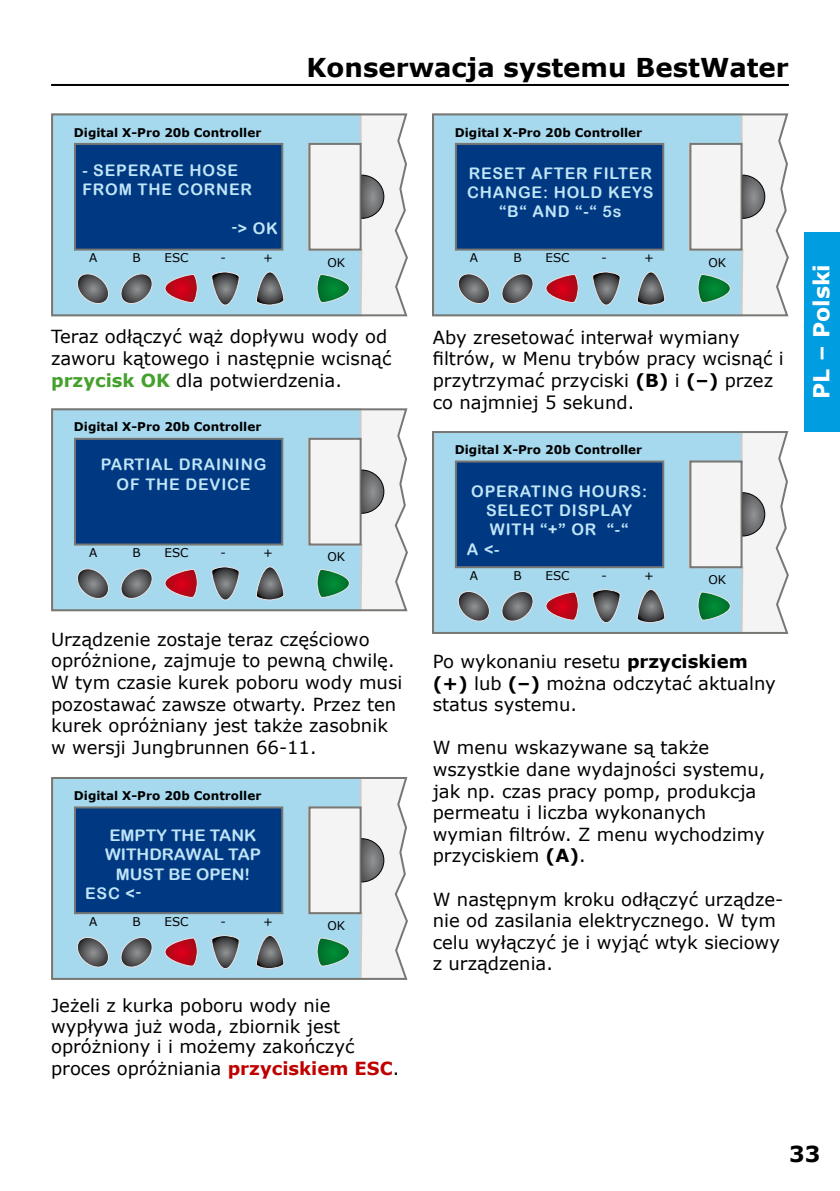
<style>
.page{position:relative;width:840px;height:1191px;background:#fff}
.page>*{position:absolute;margin:0;border:0;box-sizing:border-box;transform-origin:0 0}
.t1{font:700 26px "Verdana";color:#000}
.t2{font:700 22px "Verdana";color:#fff}
.t3{font:700 22px "Verdana";color:#000}
.t4{font:18px/21.6px "Verdana";color:#000}
.t5{font:16px/19.2px "Arial Rounded MT Bold";letter-spacing:.05em;color:#bfe5f7}
.t6{font:16px/19.2px "Arial Rounded MT Bold";color:#bfe4f7;scale:1.05 1}
.t7{font:700 12px "Verdana";color:#000}
.t8{font:12px "Verdana";color:#000}
.s1{font-weight:700;color:#44a12b}
.s2{font-weight:700;color:#c00000}
.s3{font-weight:700}
</style>
<div class="page">
<hr style="left:51px;top:84px;width:737px;height:2px;background:#000">
<div style="left:804px;top:231px;width:35px;height:200px;background:#009ee0"></div>
<svg style="left:363px;top:113px;width:45px;height:204px"></svg>
<svg style="left:363px;top:408px;width:45px;height:204px"></svg>
<svg style="left:744px;top:113px;width:45px;height:204px"></svg>
<svg style="left:363px;top:777px;width:45px;height:203px"></svg>
<svg style="left:744px;top:431px;width:45px;height:203px"></svg>
<svg style="left:51px;top:113px;width:312px;height:204px;background:#a4d2e5"></svg>
<svg style="left:51px;top:408px;width:312px;height:204px;background:#a4d1e5"></svg>
<svg style="left:432px;top:113px;width:312px;height:204px;background:#a5d2e6"></svg>
<svg style="left:51px;top:777px;width:312px;height:203px;background:#a4d1e5"></svg>
<svg style="left:432px;top:431px;width:312px;height:203px;background:#a3d1e4"></svg>
<div style="left:74px;top:143px;width:209px;height:108px;background:#003882;border:2px solid #777773"></div>
<div style="left:74px;top:438px;width:209px;height:107px;background:#003882;border:2px solid #777773"></div>
<div style="left:454px;top:143px;width:210px;height:108px;background:#003882;border:2px solid #777773"></div>
<div style="left:74px;top:806px;width:209px;height:108px;background:#003882;border:2px solid #777773"></div>
<div style="left:454px;top:460px;width:210px;height:108px;background:#003882;border:2px solid #777773"></div>
<svg style="left:74px;top:271px;width:38px;height:34px"></svg>
<svg style="left:74px;top:566px;width:38px;height:34px"></svg>
<svg style="left:454px;top:271px;width:39px;height:34px"></svg>
<svg style="left:74px;top:935px;width:38px;height:33px"></svg>
<svg style="left:454px;top:589px;width:39px;height:34px"></svg>
<svg style="left:119px;top:271px;width:35px;height:36px"></svg>
<svg style="left:119px;top:565px;width:35px;height:36px"></svg>
<svg style="left:499px;top:271px;width:36px;height:36px"></svg>
<svg style="left:119px;top:934px;width:35px;height:36px"></svg>
<svg style="left:499px;top:588px;width:36px;height:36px"></svg>
<svg style="left:164px;top:272px;width:34px;height:32px"></svg>
<svg style="left:164px;top:567px;width:34px;height:31px"></svg>
<svg style="left:544px;top:272px;width:35px;height:32px"></svg>
<svg style="left:164px;top:935px;width:34px;height:32px"></svg>
<svg style="left:544px;top:590px;width:35px;height:31px"></svg>
<svg style="left:316px;top:272px;width:34px;height:32px"></svg>
<svg style="left:316px;top:567px;width:34px;height:31px"></svg>
<svg style="left:696px;top:272px;width:35px;height:32px"></svg>
<svg style="left:316px;top:935px;width:34px;height:32px"></svg>
<svg style="left:696px;top:590px;width:35px;height:31px"></svg>
<svg style="left:209px;top:271px;width:31px;height:35px"></svg>
<svg style="left:209px;top:566px;width:31px;height:35px"></svg>
<svg style="left:590px;top:271px;width:31px;height:35px"></svg>
<svg style="left:209px;top:934px;width:31px;height:35px"></svg>
<svg style="left:590px;top:588px;width:31px;height:35px"></svg>
<svg style="left:254px;top:271px;width:31px;height:35px"></svg>
<svg style="left:254px;top:566px;width:31px;height:35px"></svg>
<svg style="left:634px;top:271px;width:31px;height:35px"></svg>
<svg style="left:254px;top:934px;width:31px;height:35px"></svg>
<svg style="left:634px;top:588px;width:31px;height:35px"></svg>
<svg style="left:361px;top:174px;width:23px;height:45px"></svg>
<svg style="left:361px;top:469px;width:23px;height:45px"></svg>
<svg style="left:742px;top:174px;width:23px;height:45px"></svg>
<svg style="left:361px;top:837px;width:23px;height:46px"></svg>
<svg style="left:742px;top:492px;width:23px;height:45px"></svg>
<div style="left:308px;top:143px;width:53px;height:108px;background:#f4f4f5;border:2px solid #777773"></div>
<div style="left:308px;top:438px;width:53px;height:107px;background:#f4f4f5;border:2px solid #777773"></div>
<div style="left:689px;top:143px;width:53px;height:108px;background:#f4f4f5;border:2px solid #777773"></div>
<div style="left:308px;top:806px;width:53px;height:108px;background:#f4f4f5;border:2px solid #777773"></div>
<div style="left:689px;top:460px;width:53px;height:108px;background:#f4f4f5;border:2px solid #777773"></div>
<h1 class="t1" style="left:306px;top:50px;width:483px">Konserwacja systemu BestWater</h1>
<p class="t7" style="left:74px;top:124px;width:189px">Digital X-Pro 20b Controller</p>
<p class="t7" style="left:454px;top:124px;width:189px">Digital X-Pro 20b Controller</p>
<p class="t5" style="left:82px;top:161px;width:34px">- SEPE</p>
<p class="t5" style="left:82px;top:161px;width:145px;text-indent:57px">RATE HOSE<br>FROM THE</p>
<p class="t5" style="left:178px;top:180px;width:76px">CORNER</p>
<p class="t5" style="left:231px;top:218px;width:48px">-&gt; OK</p>
<p class="t5" style="left:468px;top:163px;width:86px">RESET AFTE</p>
<p class="t5" style="left:576px;top:163px;width:75px">R FILTER</p>
<p class="t5" style="left:467px;top:182px;width:187px">CHANGE: HOLD KEYS</p>
<p class="t5" style="left:499px;top:202px;width:124px">“B“ AND “-“ 5S</p>
<p class="t8" style="left:89px;top:250px;width:10px">A</p>
<p class="t8" style="left:132px;top:250px;width:10px">B</p>
<p class="t8" style="left:164px;top:250px;width:26px">ESC</p>
<p class="t8" style="left:220px;top:250px;width:7px">-</p>
<p class="t8" style="left:263px;top:250px;width:11px">+</p>
<p class="t8" style="left:327px;top:254px;width:19px">OK</p>
<p class="t8" style="left:469px;top:250px;width:10px">A</p>
<p class="t8" style="left:513px;top:250px;width:10px">B</p>
<p class="t8" style="left:545px;top:250px;width:26px">ESC</p>
<p class="t8" style="left:601px;top:250px;width:7px">-</p>
<p class="t8" style="left:643px;top:250px;width:11px">+</p>
<p class="t8" style="left:708px;top:254px;width:19px">OK</p>
<p class="t4" style="left:51px;top:326px;width:341px">Teraz odłączyć wąż dopływu wody od zaworu kątowego i następnie wcisnąć <span class="s1">przycisk OK</span> dla potwierdzenia.</p>
<p class="t7" style="left:74px;top:419px;width:189px">Digital X-Pro 20b Controller</p>
<p class="t5" style="left:101px;top:455px;width:125px">PARTIAL DRAININ</p>
<p class="t5" style="left:253px;top:455px;width:14px">G</p>
<p class="t5" style="left:116px;top:474px;width:41px">OF THE</p>
<p class="t5" style="left:185px;top:474px;width:46px">DEVICE</p>
<p class="t8" style="left:89px;top:545px;width:10px">A</p>
<p class="t8" style="left:132px;top:545px;width:10px">B</p>
<p class="t8" style="left:164px;top:545px;width:26px">ESC</p>
<p class="t8" style="left:220px;top:545px;width:7px">-</p>
<p class="t8" style="left:263px;top:545px;width:11px">+</p>
<p class="t8" style="left:327px;top:549px;width:19px">OK</p>
<p class="t4" style="left:51px;top:628px;width:352px">Urządzenie zostaje teraz częściowo opróżnione, zajmuje to pewną chwilę.<br>W tym czasie kurek poboru wody musi pozostawać zawsze otwarty. Przez ten kurek opróżniany jest także zasobnik w wersji Jungbrunnen 66-11.</p>
<p class="t7" style="left:74px;top:788px;width:189px">Digital X-Pro 20b Controller</p>
<p class="t6" style="left:105px;top:825px;width:146px">EMPTY THE TANK<br>WITHDRA</p>
<p class="t6" style="left:116px;top:845px;width:140px;text-indent:70px">WAL TAP<br>MUST BE OPEN!</p>
<p class="t5" style="left:85px;top:883px;width:57px">ESC &lt;-</p>
<p class="t8" style="left:89px;top:914px;width:10px">A</p>
<p class="t8" style="left:132px;top:914px;width:10px">B</p>
<p class="t8" style="left:164px;top:914px;width:26px">ESC</p>
<p class="t8" style="left:220px;top:914px;width:7px">-</p>
<p class="t8" style="left:263px;top:914px;width:11px">+</p>
<p class="t8" style="left:327px;top:918px;width:19px">OK</p>
<p class="t4" style="left:51px;top:995px;width:349px;line-height:20.8px">Jeżeli z kurka poboru wody nie wypływa już woda, zbiornik jest opróżniony i i możemy zakończyć proces opróżniania <span class="s2">przyciskiem ESC</span>.</p>
<p class="t4" style="left:432px;top:327px;width:352px">Aby zresetować interwał wymiany filtrów, w Menu trybów pracy wcisnąć i przytrzymać przyciski <span class="s3">(B)</span> i <span class="s3">(–)</span> przez co najmniej 5 sekund.</p>
<p class="t7" style="left:454px;top:442px;width:189px">Digital X-Pro 20b Controller</p>
<p class="t5" style="left:485px;top:481px;width:162px;text-indent:-15px">OPERATING HOURS:<br>SELECT DISPLAY<br>WITH “+” OR</p>
<p class="t5" style="left:606px;top:520px;width:23px">“-“</p>
<p class="t5" style="left:466px;top:539px;width:34px">A &lt;-</p>
<p class="t8" style="left:469px;top:568px;width:10px">A</p>
<p class="t8" style="left:513px;top:568px;width:10px">B</p>
<p class="t8" style="left:545px;top:568px;width:26px">ESC</p>
<p class="t8" style="left:601px;top:568px;width:7px">-</p>
<p class="t8" style="left:643px;top:568px;width:11px">+</p>
<p class="t8" style="left:708px;top:572px;width:19px">OK</p>
<p class="t4" style="left:432px;top:651px;width:344px">Po wykonaniu resetu <span class="s3">przyciskiem (+)</span> lub <span class="s3">(–)</span> można odczytać aktualny status systemu.</p>
<p class="t4" style="left:432px;top:737px;width:334px">W menu wskazywane są także wszystkie dane wydajności systemu, jak np. czas pracy pomp, produkcja permeatu i liczba wykonanych wymian filtrów. Z menu wychodzimy przyciskiem <span class="s3">(A)</span>.</p>
<p class="t4" style="left:432px;top:888px;width:352px">W następnym kroku odłączyć urządze&shy;nie od zasilania elektrycznego. W tym celu wyłączyć je i wyjąć wtyk sieciowy z urządzenia.</p>
<p class="t2" style="left:806px;top:399px;width:136px;rotate:-90deg">PL – Polski</p>
<p class="t3" style="left:788px;top:1140px;width:33px">33</p>
</div>
